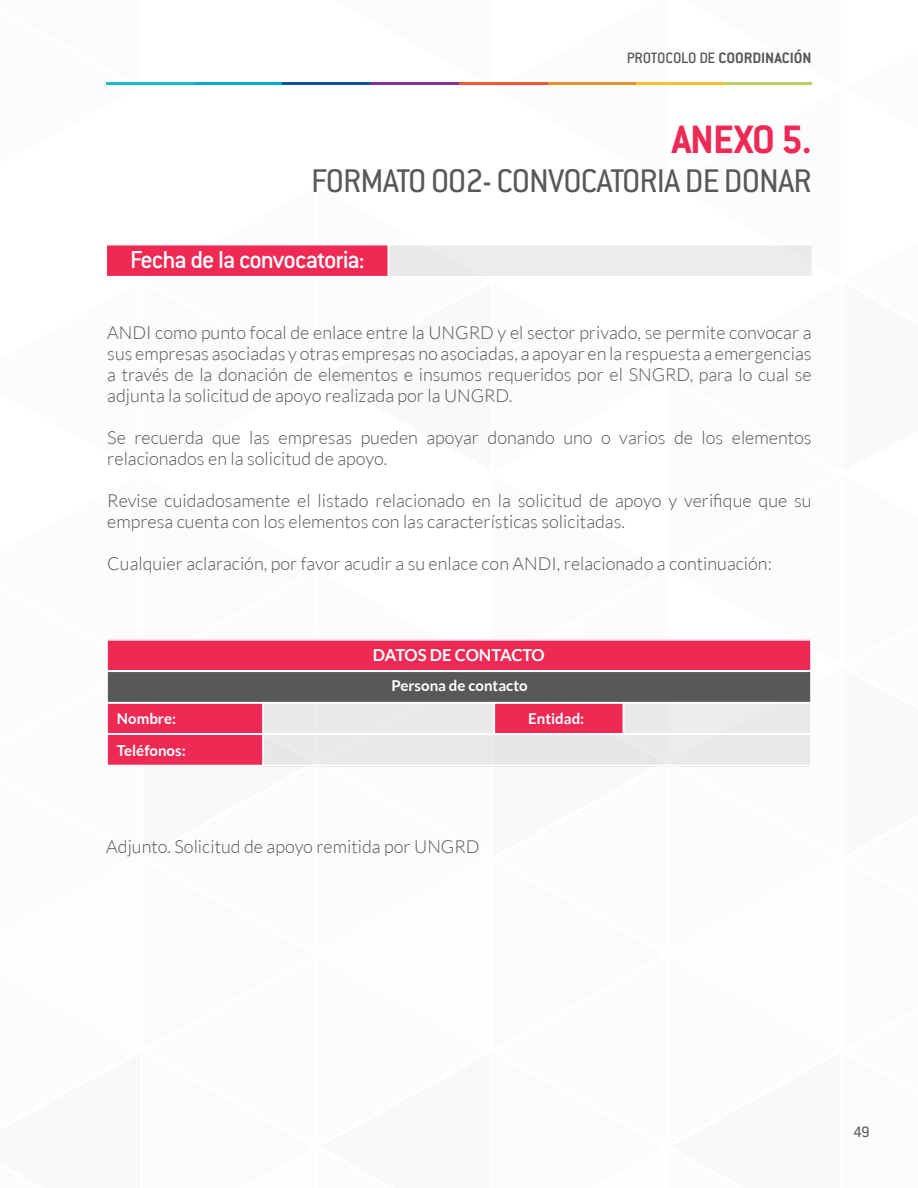
<style>
.page{position:relative;width:918px;height:1188px;background:#fff}
.page>*{position:absolute;margin:0;border:0;box-sizing:border-box;transform-origin:0 0}
.t1{font:700 43.5px "Conduit ITC Std";letter-spacing:-.025em;color:#ee2953}
.t2{font:36px "Conduit ITC Std";letter-spacing:-.025em;color:#57585a}
.t3{font:500 27px "Conduit ITC Std";letter-spacing:-.04em;color:#fff}
.t4{font:300 18px/21px "Lato";color:#57585a}
.t5{font:700 16.5px "Conduit ITC Std";color:#57585a}
.t6{font:700 16.5px "Lato";letter-spacing:-.015em;color:#fff}
.t7{font:16.5px "Conduit ITC Std";color:#57585a}
.t8{font:700 15px/31.7px "Lato";color:#fff}
.s1{font-weight:500}
</style>
<div class="page">
<hr style="left:724px;top:83px;width:88px;height:2px;background:#bbd162">
<hr style="left:194px;top:83px;width:89px;height:2px;background:#00a9d0">
<hr style="left:106px;top:83px;width:88px;height:2px;background:#14bccc">
<hr style="left:371px;top:83px;width:88px;height:2px;background:#843392">
<hr style="left:283px;top:83px;width:88px;height:2px;background:#0e52a3">
<hr style="left:635px;top:83px;width:89px;height:2px;background:#fbbf30">
<hr style="left:547px;top:83px;width:88px;height:2px;background:#e8922d">
<hr style="left:459px;top:83px;width:88px;height:2px;background:#f05933">
<div style="left:106px;top:245px;width:707px;height:32px;background:#ececec"></div>
<div style="left:105px;top:244px;width:708px;height:33px;border:2px solid #fff"></div>
<div style="left:106px;top:244px;width:283px;height:33px;background:#ee2953;border:2px solid #fff"></div>
<svg style="left:107px;top:639px;width:704px;height:128px;background:#cb8393"></svg>
<p class="t5" style="left:627px;top:48px;width:186px"><span class="s1">PROTOCOLO DE</span> COORDINACIÓN</p>
<h1 class="t1" style="left:672px;top:114px;width:142px">ANEXO 5.</h1>
<h2 class="t2" style="left:311px;top:159px;width:502px">FORMATO 002- CONVOCATORIA DE DONAR</h2>
<h3 class="t3" style="left:130px;top:244px;width:236px">Fecha de la convocatoria:</h3>
<p class="t4" style="left:107px;top:322px;width:706px;text-align:justify">ANDI como punto focal de enlace entre la UNGRD y el sector privado, se permite convocar a sus empresas asociadas y otras empresas no asociadas, a apoyar en la respuesta a emergencias a través de la donación de elementos e insumos requeridos por el SNGRD, para lo cual se adjunta la solicitud de apoyo realizada por la UNGRD.</p>
<p class="t4" style="left:107px;top:427px;width:706px">Se recuerda que las empresas pueden apoyar donando uno o varios de los elementos relacionados en la solicitud de apoyo.</p>
<p class="t4" style="left:107px;top:490px;width:706px">Revise cuidadosamente el listado relacionado en la solicitud de apoyo y verifique que su empresa cuenta con los elementos con las características solicitadas.</p>
<p class="t4" style="left:107px;top:553px;width:666px">Cualquier aclaración, por favor acudir a su enlace con ANDI, relacionado a continuación:</p>
<p class="t8" style="left:117px;top:702px;width:70px">Nombre:<br>Teléfonos:</p>
<p class="t6" style="left:373px;top:646px;width:173px">DATOS DE CONTACTO</p>
<p class="t8" style="left:391px;top:670px;width:138px">Persona de contacto</p>
<p class="t8" style="left:528px;top:702px;width:57px">Entidad:</p>
<p class="t4" style="left:106px;top:836px;width:375px">Adjunto. Solicitud de apoyo remitida por UNGRD</p>
<p class="t7" style="left:853px;top:1122px;width:18px">49</p>
</div>
